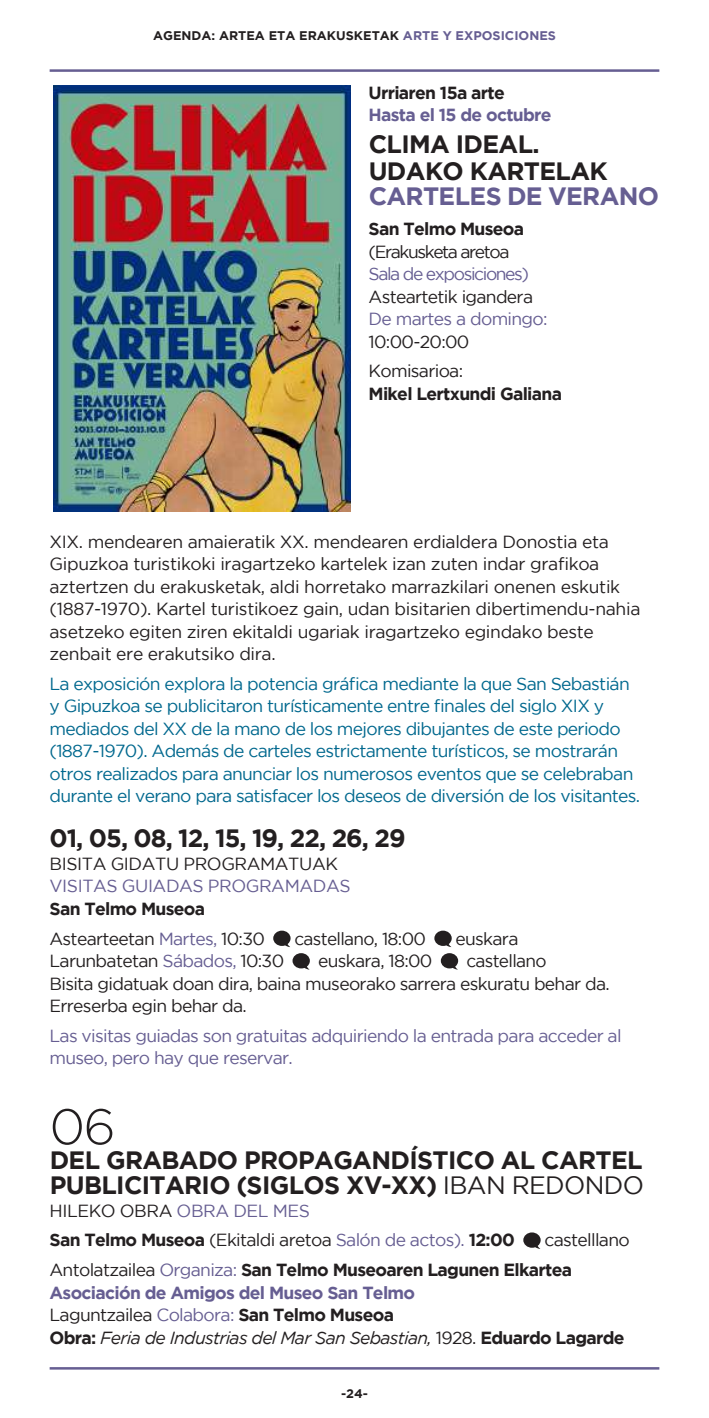
<style>
.page{position:relative;width:709px;height:1418px;background:#fff}
.page>*{position:absolute;margin:0;border:0;box-sizing:border-box;transform-origin:0 0}
.t1{font:300 50px "Gotham";color:#231f20}
.t2{font:700 25px/27px "Gotham";letter-spacing:-.025em;color:#231f20}
.t3{font:700 25px "Gotham";letter-spacing:-.025em;color:#665e92}
.t4{font:17.5px/22.5px "Gotham";letter-spacing:-.02em;color:#231f20}
.t5{font:17.5px/22.5px "Gotham";letter-spacing:-.04em;color:#00688e}
.t6{font:17.5px/29.5px "Gotham";letter-spacing:-.04em;color:#231f20}
.t7{font:17.5px/22.5px "Gotham";letter-spacing:-.04em;color:#665e92}
.t8{font:italic 17.5px/22.5px "Gotham";letter-spacing:-.04em;color:#231f20}
.t9{font:700 17.5px/29.5px "Gotham";letter-spacing:-.04em;color:#231f20}
.t10{font:17.5px "Gotham";letter-spacing:-.08em;color:#665e92}
.t11{font:700 17.5px "Gotham";letter-spacing:-.04em;color:#665e92}
.t12{font:17.5px "Gotham";letter-spacing:-.08em;color:#231f20}
.t13{font:700 12.5px "Gotham";color:#231f20}
.s1{color:#665e92}
.s2{font-weight:700}
.s3{font-weight:400}
.s4{font-weight:400;color:#665e92}
.s5{font-weight:700;font-style:normal;color:#665e92}
.s6{font-style:normal}
.s7{font-style:normal;color:#665e92}
.s8{font-weight:700;font-style:normal}
</style>
<div class="page">
<hr style="left:50px;top:69px;width:609px;height:3px;background:#665e92">
<hr style="left:50px;top:1366px;width:609px;height:3px;background:#665e92">
<svg style="left:273px;top:930px;width:17px;height:17px"></svg>
<svg style="left:434px;top:930px;width:18px;height:17px"></svg>
<svg style="left:292px;top:953px;width:18px;height:16px"></svg>
<svg style="left:441px;top:953px;width:17px;height:16px"></svg>
<svg style="left:523px;top:1232px;width:17px;height:16px"></svg>
<img style="left:53px;top:86px;width:298px;height:425px">
<p class="t13" style="left:153px;top:28px;width:404px">AGENDA: ARTEA ETA ERAKUSKETAK <span class="s1">ARTE Y EXPOSICIONES</span></p>
<p class="t9" style="left:368px;top:77px;width:138px">Urriaren 15a arte</p>
<p class="t11" style="left:368px;top:105px;width:184px">Hasta el 15 de octubre</p>
<h2 class="t2" style="left:369px;top:130px;width:240px">CLIMA IDEAL.<br>UDAKO KARTELAK</h2>
<h2 class="t3" style="left:369px;top:182px;width:292px">CARTELES DE VERANO</h2>
<p class="t9" style="left:368px;top:214px;width:157px">San Telmo Museoa</p>
<p class="t12" style="left:368px;top:242px;width:143px">(Erakusketa aretoa</p>
<p class="t10" style="left:368px;top:264px;width:162px">Sala de exposiciones)</p>
<p class="t6" style="left:368px;top:281px;width:166px">Asteartetik igandera</p>
<p class="t7" style="left:368px;top:307px;width:180px">De martes a domingo:</p>
<p class="t6" style="left:368px;top:326px;width:102px">10:00-20:00<br>Komisarioa:</p>
<p class="t9" style="left:368px;top:378px;width:195px">Mikel Lertxundi Galiana</p>
<p class="t4" style="left:49px;top:530px;width:592px">XIX. mendearen amaieratik XX. mendearen erdialdera Donostia eta Gipuzkoa turistikoki iragartzeko kartelek izan zuten indar grafikoa aztertzen du erakusketak, aldi horretako marrazkilari onenen eskutik (1887-1970). Kartel turistikoez gain, udan bisitarien dibertimendu-nahia asetzeko egiten ziren ekitaldi ugariak iragartzeko egindako beste zenbait ere erakutsiko dira.</p>
<p class="t5" style="left:49px;top:672px;width:592px">La exposición explora la potencia gráfica mediante la que San Sebastián y Gipuzkoa se publicitaron turísticamente entre finales del siglo XIX y mediados del XX de la mano de los mejores dibujantes de este periodo (1887-1970). Además de carteles estrictamente turísticos, se mostrarán otros realizados para anunciar los numerosos eventos que se celebraban durante el verano para satisfacer los deseos de diversión de los visitantes.</p>
<h2 class="t2" style="left:49px;top:824px;width:357px">01, 05, 08, 12, 15, 19, 22, 26, 29</h2>
<p class="t4" style="left:50px;top:852px;width:290px">BISITA GIDATU PROGRAMATUAK</p>
<p class="t7" style="left:50px;top:874px;width:302px">VISITAS GUIADAS PROGRAMADAS</p>
<p class="t6" style="left:49px;top:893px;width:217px"><span class="s2">San Telmo Museoa<br></span>Astearteetan <span class="s1">Martes,</span> 10:30</p>
<p class="t6" style="left:294px;top:923px;width:133px">castellano, 18:00</p>
<p class="t6" style="left:455px;top:923px;width:64px">euskara</p>
<p class="t6" style="left:49px;top:945px;width:236px">Larunbatetan <span class="s1">Sábados,</span> 10:30</p>
<p class="t6" style="left:318px;top:945px;width:116px">euskara, 18:00</p>
<p class="t6" style="left:49px;top:949px;width:561px;line-height:22.5px;text-indent:417px">castellano<br>Bisita gidatuak doan dira, baina museorako sarrera eskuratu behar da.<br>Erreserba egin behar da.</p>
<p class="t7" style="left:49px;top:1024px;width:573px">Las visitas guiadas son gratuitas adquiriendo la entrada para acceder al museo, pero hay que reservar.</p>
<h1 class="t1" style="left:49px;top:1099px;width:68px">06</h1>
<h2 class="t2" style="left:50px;top:1147px;width:596px;line-height:25px">DEL GRABADO PROPAGANDÍSTICO AL CARTEL<br>PUBLICITARIO (SIGLOS XV-XX) <span class="s3">IBAN REDONDO</span></h2>
<p class="t4" style="left:49px;top:1195px;width:467px;line-height:29.5px">HILEKO OBRA <span class="s1">OBRA DEL MES<br></span><span class="s2">San Telmo Museoa</span> (Ekitaldi aretoa <span class="s1">Salón de actos).</span> <span class="s2">12:00</span></p>
<p class="t9" style="left:49px;top:1224px;width:582px;text-indent:495px"><span class="s3">castelllano<br>Antolatzailea</span> <span class="s4">Organiza:</span> San Telmo Museoaren Lagunen Elkartea</p>
<p class="t8" style="left:49px;top:1280px;width:576px"><span class="s5">Asociación de Amigos del Museo San Telmo<br></span><span class="s6">Laguntzailea</span> <span class="s7">Colabora:</span> <span class="s8">San Telmo Museoa<br>Obra:</span> Feria de Industrias del Mar San Sebastian, <span class="s6">1928.</span> <span class="s8">Eduardo Lagarde</span></p>
<p class="t13" style="left:341px;top:1385px;width:28px">-24-</p>
</div>
